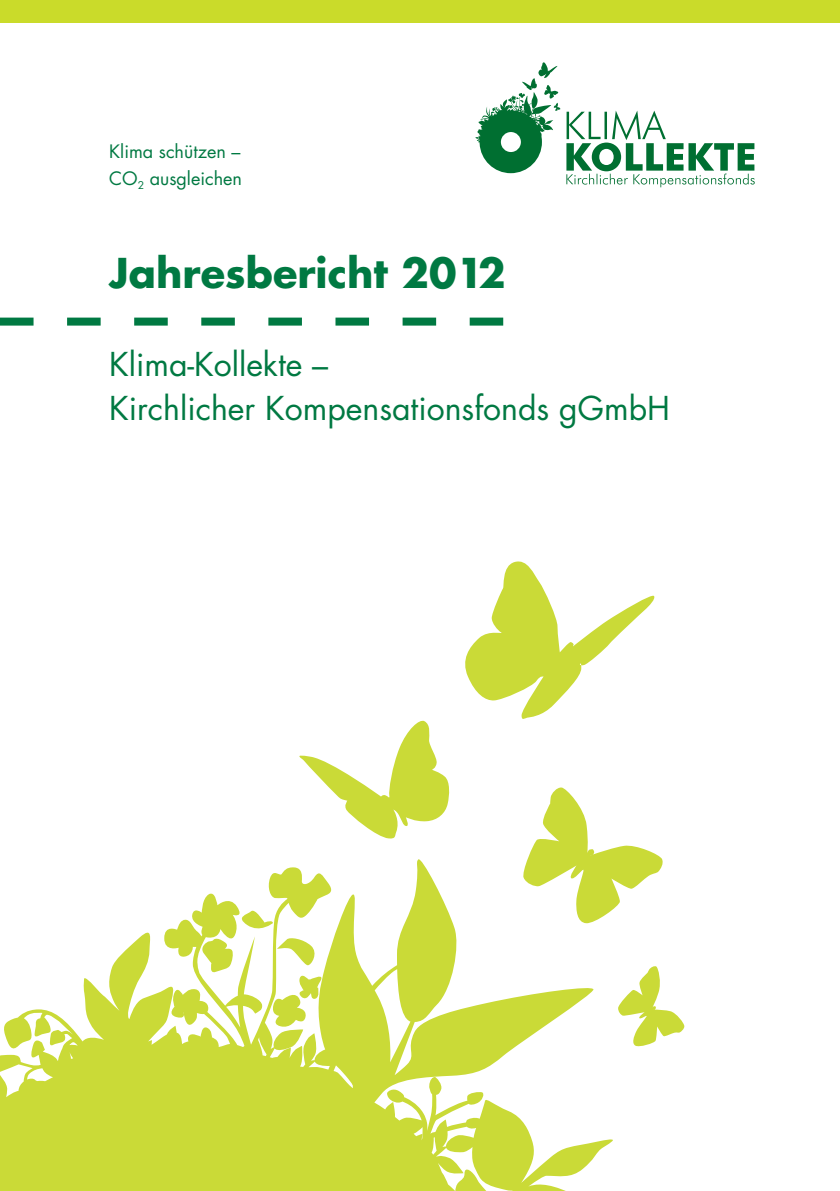
<style>
.page{position:relative;width:840px;height:1191px;background:#fff}
.page>*{position:absolute;margin:0;border:0;box-sizing:border-box;transform-origin:0 0}
.t1{font:700 40px "Futura Std";color:#007942}
.t2{font:32px/44px "Futura Std";color:#007942}
.t3{font:18px/27px "Futura Std";color:#007942}
</style>
<div class="page">
<div style="left:0;top:0;width:839px;height:23px;background:#cadb2a"></div>
<svg style="left:0;top:561px;width:684px;height:630px"></svg>
<svg style="left:0;top:317px;width:503px;height:8px"></svg>
<svg style="left:475px;top:62px;width:85px;height:111px"></svg>
<svg style="left:566px;top:111px;width:188px;height:76px"></svg>
<p class="t3" style="left:109px;top:138px;width:134px">Klima schützen –<br>CO<sub>2</sub> ausgleichen</p>
<p class="t1" style="left:109px;top:247px;width:397px">Jahresbericht 2012</p>
<p class="t2" style="left:109px;top:343px;width:562px">Klima-Kollekte –<br>Kirchlicher Kompensationsfonds gGmbH</p>
</div>
